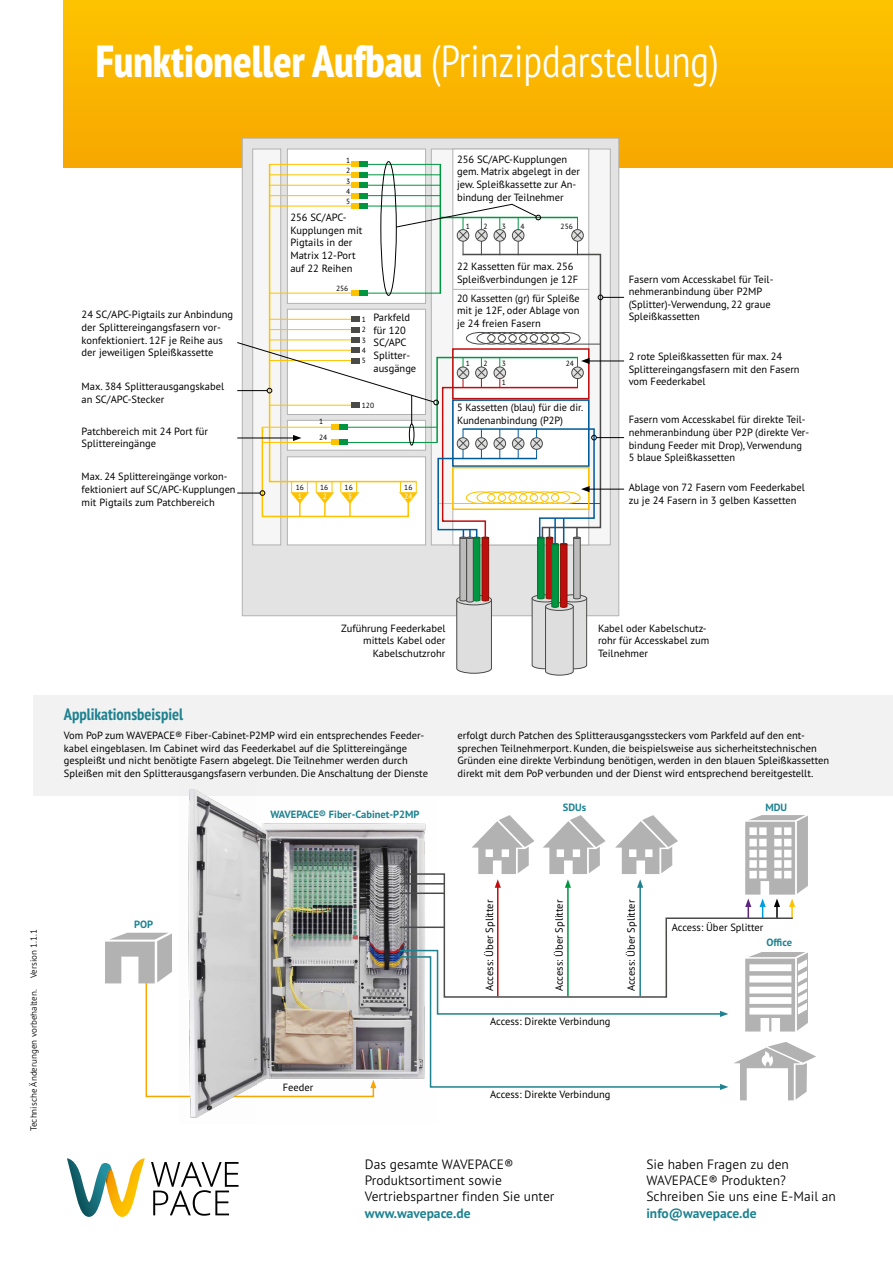
<style>
.page{position:relative;width:893px;height:1263px;background:#fff}
.page>*{position:absolute;margin:0;border:0;box-sizing:border-box;transform-origin:0 0}
.t1{font:300 condensed 45px "PT Sans Pro";color:#fff;scale:.96 1}
.t2{font:700 condensed 16.5px "PT Sans Pro";color:#1e8290}
.t3{font:300 13.5px/16.2px "PT Sans Pro";color:#000}
.t4{font:700 13.5px "PT Sans Pro";color:#1e8290}
.t5{font:10.5px/12.6px "PT Sans Pro";color:#000}
.t6{font:10.5px/12.6px "PT Sans Pro";color:#000;text-align:justify;scale:.96 1}
.t7{font:700 10.5px "PT Sans Pro";color:#1e8290}
.t8{font:300 9px "PT Sans Pro";color:#000}
.t9{font:7.5px/10.4px "PT Sans Pro";color:#000;text-align:justify}
.t10{font:7.5px "PT Sans Pro";color:#fff}
.s1{font-weight:800}
.s2{font-size:7.5px}
.s3{font-weight:300}
</style>
<div class="page">
<svg style="left:151px;top:1162px;width:88px;height:54px"></svg>
<svg style="left:67px;top:1158px;width:78px;height:59px"></svg>
<div style="left:64px;top:0;width:829px;height:168px;background:linear-gradient(to right,#fab700,#fab600)"></div>
<div style="left:242px;top:138px;width:377px;height:478px;background:#e3e3e3;border:1px solid #b3b2b2"></div>
<div style="left:252px;top:149px;width:29px;height:396px;background:#f6f6f6;border:1px solid #b3b2b2"></div>
<div style="left:287px;top:149px;width:139px;height:155px;background:#fff;border:1px solid #b3b2b2"></div>
<div style="left:431px;top:149px;width:180px;height:396px;background:#f6f6f6;border:1px solid #b3b2b2"></div>
<div style="left:452px;top:149px;width:137px;height:396px;background:#fff;border:1px solid #b3b2b2"></div>
<svg style="left:268px;top:162px;width:150px;height:42px"></svg>
<hr style="left:368px;top:164px;width:73px;height:1px;background:#009641">
<hr style="left:368px;top:174px;width:73px;height:1px;background:#009641">
<hr style="left:368px;top:185px;width:73px;height:1px;background:#009641">
<hr style="left:368px;top:195px;width:73px;height:1px;background:#009641">
<hr style="left:269px;top:195px;width:83px;height:1px;background:#fdc300">
<hr style="left:269px;top:185px;width:83px;height:1px;background:#fdc300">
<hr style="left:269px;top:174px;width:83px;height:1px;background:#fdc300">
<hr style="left:269px;top:164px;width:83px;height:1px;background:#fdc300">
<div style="left:351px;top:203px;width:9px;height:6px;background:#fdc300"></div>
<div style="left:360px;top:203px;width:8px;height:6px;background:#009641"></div>
<div style="left:351px;top:193px;width:9px;height:5px;background:#fdc300"></div>
<div style="left:360px;top:193px;width:8px;height:5px;background:#009641"></div>
<div style="left:351px;top:183px;width:9px;height:5px;background:#fdc300"></div>
<div style="left:360px;top:183px;width:8px;height:5px;background:#009641"></div>
<div style="left:351px;top:172px;width:9px;height:5px;background:#fdc300"></div>
<div style="left:360px;top:172px;width:8px;height:5px;background:#009641"></div>
<div style="left:351px;top:162px;width:9px;height:5px;background:#fdc300"></div>
<div style="left:360px;top:162px;width:8px;height:5px;background:#009641"></div>
<hr style="left:440px;top:164px;width:1px;height:129px;background:#009641">
<svg style="left:237px;top:204px;width:387px;height:472px"></svg>
<img style="left:256px;top:795px;width:180px;height:294px">
<div style="left:33px;top:695px;width:860px;height:100px;background:#f2f2f2"></div>
<svg style="left:472px;top:815px;width:63px;height:57px"></svg>
<svg style="left:543px;top:815px;width:63px;height:57px"></svg>
<svg style="left:615px;top:815px;width:63px;height:57px"></svg>
<svg style="left:745px;top:815px;width:63px;height:92px"></svg>
<svg style="left:398px;top:872px;width:396px;height:77px"></svg>
<svg style="left:398px;top:949px;width:418px;height:151px"></svg>
<svg style="left:105px;top:933px;width:271px;height:165px"></svg>
<img style="left:179px;top:789px;width:77px;height:329px">
<h1 class="t1" style="left:96px;top:32px;width:651px"><span class="s1">Funktioneller Aufbau</span> (Prinzipdarstellung)</h1>
<p class="t5" style="left:82px;top:308px;width:153px">24 SC/APC-Pigtails zur Anbindung der Splittereingangsfasern vor&shy;konfektioniert. 12F je Reihe aus der jeweiligen Spleißkassette</p>
<p class="t5" style="left:82px;top:380px;width:144px">Max. 384 Splitterausgangskabel an SC/APC-Stecker</p>
<p class="t5" style="left:82px;top:425px;width:128px">Patchbereich mit 24 Port für<br>Splittereingänge</p>
<p class="t5" style="left:82px;top:470px;width:155px">Max. 24 Splittereingänge vorkon&shy;fektioniert auf SC/APC-Kupplungen mit Pigtails zum Patchbereich</p>
<p class="t9" style="left:346px;top:155px;width:6px">1</p>
<p class="t9" style="left:346px;top:165px;width:6px">2<br>3<br>4<br>5</p>
<p class="t5" style="left:290px;top:211px;width:74px">256 SC/APC-<br>Kupplungen mit<br>Pigtails in der<br>Matrix 12-Port auf 22 Reihen</p>
<p class="t9" style="left:336px;top:283px;width:14px">256</p>
<p class="t9" style="left:319px;top:416px;width:6px">1</p>
<p class="t9" style="left:319px;top:432px;width:10px">24</p>
<p class="t5" style="left:373px;top:311px;width:44px;text-indent:-12px"><span class="s2">1</span> Parkfeld für 120<br>SC/APC<br>Splitter&shy;ausgänge</p>
<p class="t9" style="left:362px;top:324px;width:6px">2</p>
<p class="t9" style="left:362px;top:335px;width:6px">3</p>
<p class="t9" style="left:362px;top:345px;width:6px">4</p>
<p class="t9" style="left:362px;top:355px;width:6px">5</p>
<p class="t9" style="left:362px;top:400px;width:14px">120</p>
<p class="t9" style="left:296px;top:482px;width:10px">16</p>
<p class="t9" style="left:320px;top:482px;width:10px">16</p>
<p class="t9" style="left:345px;top:482px;width:10px">16</p>
<p class="t9" style="left:404px;top:482px;width:10px">16</p>
<p class="t10" style="left:298px;top:491px;width:6px">1</p>
<p class="t10" style="left:323px;top:491px;width:6px">2</p>
<p class="t10" style="left:348px;top:491px;width:6px">3</p>
<p class="t10" style="left:404px;top:491px;width:10px">24</p>
<p class="t5" style="left:457px;top:152px;width:125px">256 SC/APC-Kupplungen gem. Matrix abgelegt in der jew. Spleißkassette zur An&shy;bindung der Teilnehmer</p>
<p class="t9" style="left:466px;top:221px;width:6px">1</p>
<p class="t9" style="left:483px;top:221px;width:6px">2</p>
<p class="t9" style="left:502px;top:221px;width:6px">3</p>
<p class="t9" style="left:520px;top:221px;width:6px">4</p>
<p class="t9" style="left:561px;top:221px;width:14px">256</p>
<p class="t5" style="left:457px;top:260px;width:123px">22 Kassetten für max. 256<br>Spleißverbindungen je 12F</p>
<p class="t6" style="left:457px;top:291px;width:129px">20 Kassetten (gr) für Spleiße mit je 12F, oder Ablage von je 24 freien Fasern</p>
<p class="t9" style="left:466px;top:358px;width:6px">1</p>
<p class="t9" style="left:483px;top:358px;width:6px">2</p>
<p class="t9" style="left:502px;top:358px;width:6px">3</p>
<p class="t9" style="left:502px;top:377px;width:6px">1</p>
<p class="t9" style="left:566px;top:358px;width:10px">24</p>
<p class="t5" style="left:457px;top:401px;width:128px">5 Kassetten (blau) für die dir.<br>Kundenanbindung (P2P)</p>
<p class="t5" style="left:629px;top:272px;width:146px">Fasern vom Accesskabel für Teil&shy;nehmeranbindung über P2MP (Splitter)-Verwendung, 22 graue<br>Spleißkassetten</p>
<p class="t5" style="left:629px;top:350px;width:172px">2 rote Spleißkassetten für max. 24<br>Splittereingangsfasern mit den Fasern vom Feederkabel</p>
<p class="t5" style="left:629px;top:413px;width:182px">Fasern vom Accesskabel für direkte Teil&shy;nehmeranbindung über P2P (direkte Ver&shy;bindung Feeder mit Drop), Verwendung 5 blaue Spleißkassetten</p>
<p class="t5" style="left:629px;top:481px;width:178px">Ablage von 72 Fasern vom Feederkabel zu je 24 Fasern in 3 gelben Kassetten</p>
<h2 class="t2" style="left:64px;top:703px;width:121px">Applikationsbeispiel</h2>
<p class="t5" style="left:341px;top:621px;width:106px;text-align:right">Zuführung Feederkabel mittels Kabel oder<br>Kabelschutzrohr</p>
<p class="t5" style="left:598px;top:621px;width:113px">Kabel oder Kabelschutz&shy;rohr für Accesskabel zum<br>Teilnehmer</p>
<p class="t5" style="left:64px;top:729px;width:366px">Vom PoP zum WAVEPACE<span class="s3">®</span> Fiber-Cabinet-P2MP wird ein entsprechendes Feeder&shy;kabel eingeblasen. Im Cabinet wird das Feederkabel auf die Splittereingänge gespleißt und nicht benötigte Fasern abgelegt. Die Teilnehmer werden durch Spleißen mit den Splitterausgangsfasern verbunden. Die Anschaltung der Dienste</p>
<p class="t5" style="left:458px;top:729px;width:373px">erfolgt durch Patchen des Splitterausgangssteckers vom Parkfeld auf den ent&shy;sprechen Teilnehmerport. Kunden, die beispielsweise aus sicherheitstechnischen Gründen eine direkte Verbindung benötigen, werden in den blauen Spleißkassetten direkt mit dem PoP verbunden und der Dienst wird entsprechend bereitgestellt.</p>
<p class="t7" style="left:270px;top:807px;width:151px">WAVEPACE® Fiber-Cabinet-P2MP</p>
<p class="t7" style="left:563px;top:800px;width:25px">SDUs</p>
<p class="t7" style="left:765px;top:800px;width:23px">MDU</p>
<p class="t8" style="left:28px;top:1131px;width:203px;rotate:-90deg">Technische Änderungen vorbehalten. Version 1.1.1</p>
<p class="t7" style="left:134px;top:917px;width:20px">POP</p>
<p class="t5" style="left:283px;top:1081px;width:32px">Feeder</p>
<p class="t5" style="left:483px;top:991px;width:93px;rotate:-90deg">Access: Über Splitter</p>
<p class="t5" style="left:553px;top:991px;width:93px;rotate:-90deg">Access: Über Splitter</p>
<p class="t5" style="left:624px;top:991px;width:93px;rotate:-90deg">Access: Über Splitter</p>
<p class="t5" style="left:490px;top:1015px;width:122px">Access: Direkte Verbindung</p>
<p class="t5" style="left:672px;top:920px;width:93px">Access: Über Splitter</p>
<p class="t7" style="left:766px;top:935px;width:27px">Office</p>
<p class="t5" style="left:490px;top:1087px;width:122px">Access: Direkte Verbindung</p>
<p class="t3" style="left:365px;top:1156px;width:191px">Das gesamte WAVEPACE®<br>Produktsortiment sowie<br>Vertriebspartner finden Sie unter</p>
<p class="t4" style="left:365px;top:1204px;width:107px">www.wavepace.de</p>
<p class="t3" style="left:646px;top:1156px;width:191px">Sie haben Fragen zu den<br>WAVEPACE® Produkten?<br>Schreiben Sie uns eine E-Mail an</p>
<p class="t4" style="left:646px;top:1204px;width:112px">info@wavepace.de</p>
</div>
